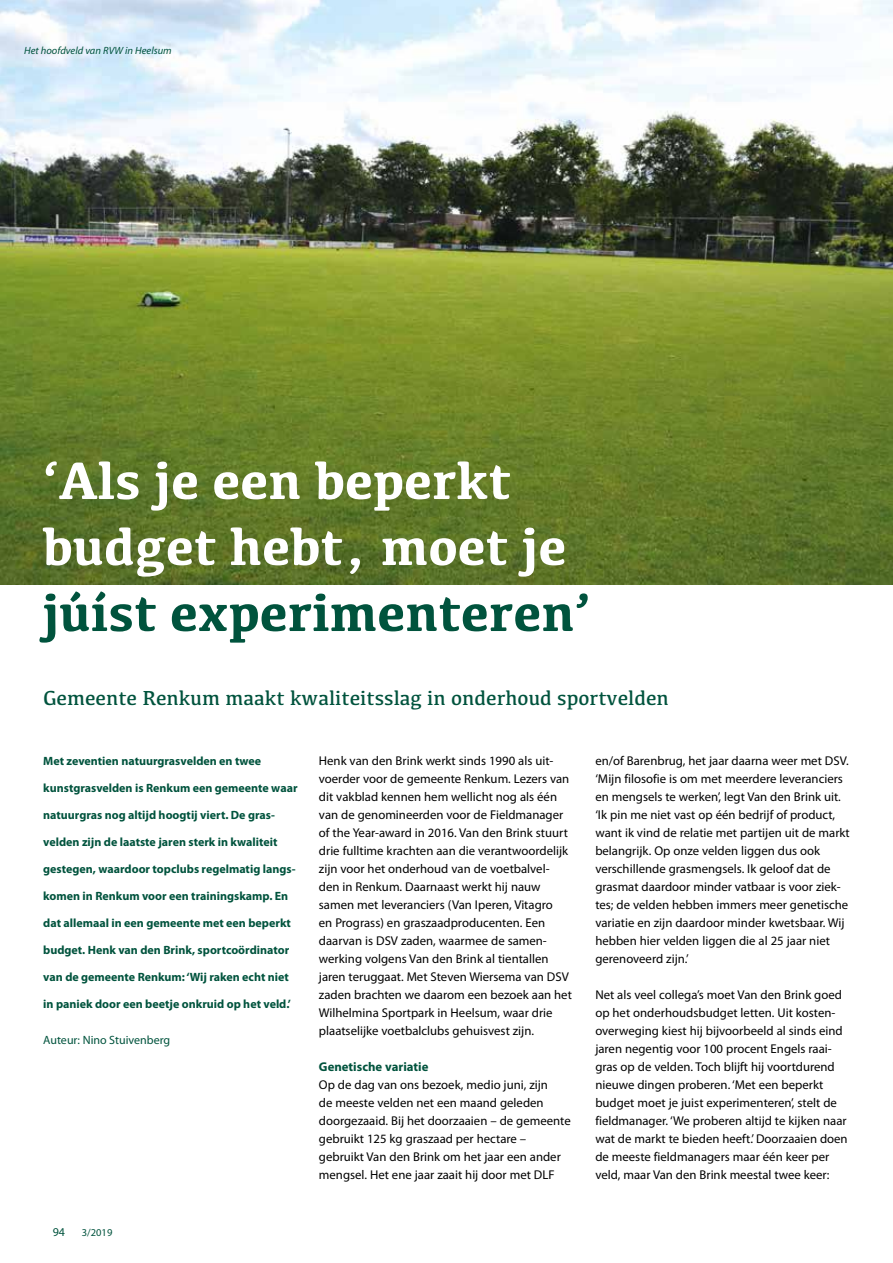
<style>
.page{position:relative;width:893px;height:1263px;background:#fff}
.page>*{position:absolute;margin:0;border:0;box-sizing:border-box;transform-origin:0 0}
.t1{font:700 54px/66px "Kefa";color:#fff}
.t2{font:700 54px "Kefa";color:#00533d}
.t3{font:21px "Kefa";color:#00533d}
.t4{font:12.75px/18px "Myriad Pro";color:#000}
.t5{font:700 12.75px "Myriad Pro";color:#00533d}
.t6{font:700 12px "Myriad Pro";color:#00533d}
.t7{font:12px "Myriad Pro";color:#00533d}
.t8{font:italic 10.5px "Myriad Pro";color:#00533d}
.t9{font:10.5px "Myriad Pro";color:#00533d}
</style>
<div class="page">
<img style="left:0;top:0;width:893px;height:584px">
<p class="t8" style="left:24px;top:44px;width:149px">Het hoofdveld van RVW in Heelsum</p>
<h1 class="t1" style="left:43px;top:445px;width:525px">‘Als je een beperkt budget hebt, moet je</h1>
<h1 class="t2" style="left:43px;top:577px;width:550px">júíst experimenteren’</h1>
<h2 class="t3" style="left:43px;top:685px;width:627px">Gemeente Renkum maakt kwaliteitsslag in onderhoud sportvelden</h2>
<p class="t6" style="left:43px;top:753px;width:219px">Met zeventien natuurgrasvelden en twee</p>
<p class="t6" style="left:43px;top:780px;width:256px">kunstgrasvelden is Renkum een gemeente waar</p>
<p class="t6" style="left:43px;top:807px;width:233px">natuurgras nog altijd hoogtij viert. De gras-</p>
<p class="t6" style="left:43px;top:834px;width:236px">velden zijn de laatste jaren sterk in kwaliteit</p>
<p class="t6" style="left:43px;top:861px;width:254px">gestegen, waardoor topclubs regelmatig langs-</p>
<p class="t6" style="left:43px;top:888px;width:247px">komen in Renkum voor een trainingskamp. En</p>
<p class="t6" style="left:43px;top:915px;width:249px">dat allemaal in een gemeente met een beperkt</p>
<p class="t6" style="left:43px;top:942px;width:247px">budget. Henk van den Brink, sportcoördinator</p>
<p class="t6" style="left:43px;top:969px;width:247px">van de gemeente Renkum: ‘Wij raken echt niet</p>
<p class="t6" style="left:43px;top:996px;width:249px">in paniek door een beetje onkruid op het veld.’</p>
<p class="t7" style="left:43px;top:1033px;width:128px">Auteur: Nino Stuivenberg</p>
<p class="t7" style="left:53px;top:1224px;width:14px">94</p>
<p class="t9" style="left:82px;top:1226px;width:32px">3/2019</p>
<p class="t4" style="left:319px;top:752px;width:254px">Henk van den Brink werkt sinds 1990 als uit&shy;voerder voor de gemeente Renkum. Lezers van dit vakblad kennen hem wellicht nog als één van de genomineerden voor de Fieldmanager of the Year-award in 2016. Van den Brink stuurt drie fulltime krachten aan die verantwoordelijk zijn voor het onderhoud van de voetbalvel&shy;den in Renkum. Daarnaast werkt hij nauw samen met leveranciers (Van Iperen, Vitagro<br>en Prograss) en graszaadproducenten. Een daarvan is DSV zaden, waarmee de samen&shy;werking volgens Van den Brink al tientallen jaren teruggaat. Met Steven Wiersema van DSV zaden brachten we daarom een bezoek aan het Wilhelmina Sportpark in Heelsum, waar drie plaatselijke voetbalclubs gehuisvest zijn.</p>
<p class="t5" style="left:319px;top:1058px;width:111px">Genetische variatie</p>
<p class="t4" style="left:319px;top:1076px;width:253px">Op de dag van ons bezoek, medio juni, zijn<br>de meeste velden net een maand geleden doorgezaaid. Bij het doorzaaien – de gemeente gebruikt 125 kg graszaad per hectare – gebruikt Van den Brink om het jaar een ander mengsel. Het ene jaar zaait hij door met DLF</p>
<p class="t4" style="left:595px;top:752px;width:256px">en/of Barenbrug, het jaar daarna weer met DSV. ‘Mijn filosofie is om met meerdere leveranciers en mengsels te werken’, legt Van den Brink uit. ‘Ik pin me niet vast op één bedrijf of product, want ik vind de relatie met partijen uit de markt belangrijk. Op onze velden liggen dus ook verschillende grasmengsels. Ik geloof dat de grasmat daardoor minder vatbaar is voor ziek&shy;tes; de velden hebben immers meer genetische variatie en zijn daardoor minder kwetsbaar. Wij hebben hier velden liggen die al 25 jaar niet gerenoveerd zijn.’</p>
<p class="t4" style="left:595px;top:986px;width:254px">Net als veel collega’s moet Van den Brink goed op het onderhoudsbudget letten. Uit kosten&shy;overweging kiest hij bijvoorbeeld al sinds eind jaren negentig voor 100 procent Engels raai&shy;gras op de velden. Toch blijft hij voortdurend nieuwe dingen proberen. ‘Met een beperkt budget moet je juist experimenteren’, stelt de fieldmanager. ‘We proberen altijd te kijken naar wat de markt te bieden heeft.’ Doorzaaien doen de meeste fieldmanagers maar één keer per veld, maar Van den Brink meestal twee keer:</p>
</div>
